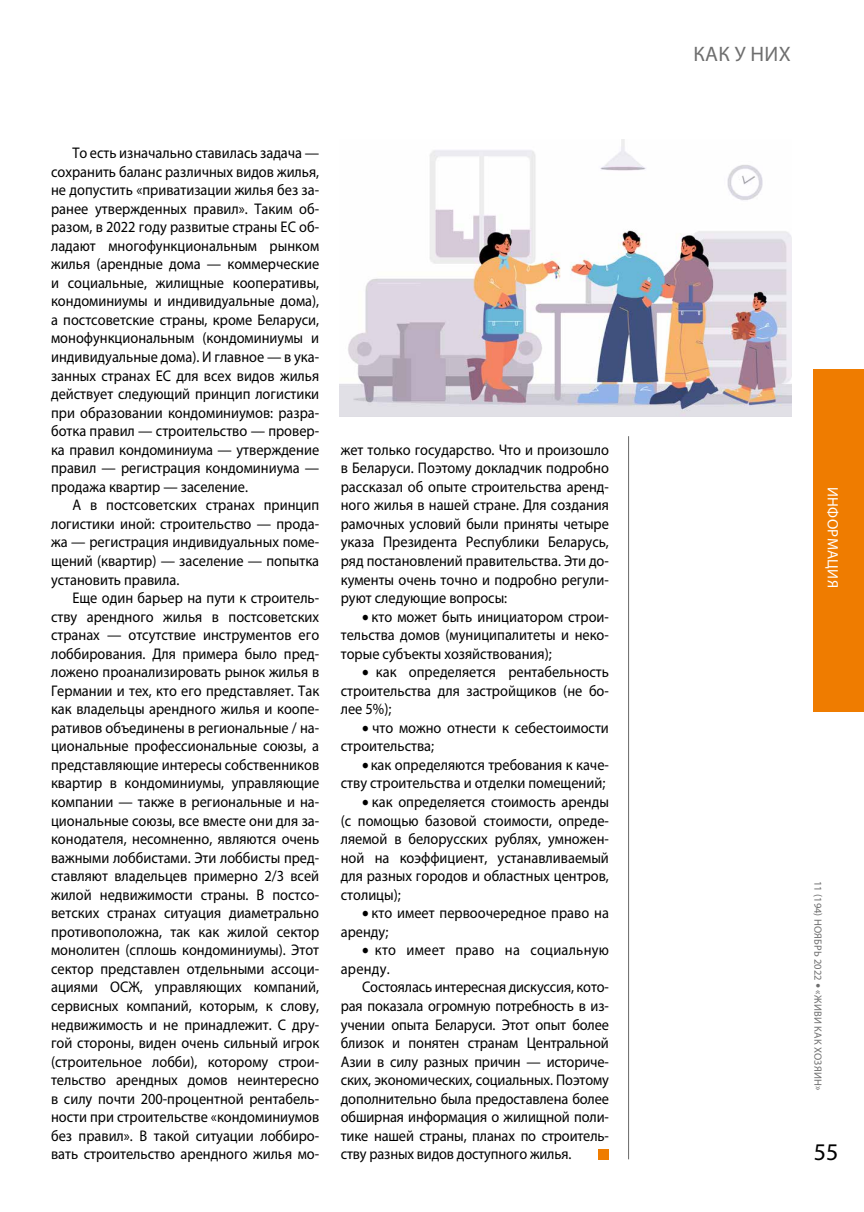
<style>
.page{position:relative;width:864px;height:1212px;background:#fff}
.page>*{position:absolute;margin:0;border:0;box-sizing:border-box;transform-origin:0 0}
.t1{font:24px "Myriad Pro";color:#000}
.t2{font:21px "Myriad Pro";letter-spacing:.02em;color:#6e6e6e}
.t3{font:15.45px/18.6px "Myriad Pro";color:#000;text-align:justify;scale:.93 1}
.t4{font:15px "Myriad Pro";letter-spacing:.02em;color:#fff}
.t5{font:10.5px "Myriad Pro";letter-spacing:.02em;color:#6e6e6e}
.s1{font-family:"Tornado Cyr"}
</style>
<div class="page">
<div style="left:813px;top:369px;width:50px;height:342px;background:#ef7c00"></div>
<hr style="left:628px;top:436px;width:1px;height:723px;background:#000">
<div style="left:598px;top:1149px;width:10px;height:10px;background:#ef7c00"></div>
<img style="left:339px;top:139px;width:451px;height:277px">
<p class="t3" style="left:51px;top:143px;width:290px;text-indent:21px">То есть изначально ставилась задача — сохранить баланс различных видов жилья, не допустить «приватизации жилья без за&shy;ранее утвержденных правил». Таким об&shy;разом, в 2022 году развитые страны ЕС об&shy;ладают многофункциональным рынком жилья (арендные дома — коммерческие и социальные, жилищные кооперативы, кондоминиумы и индивидуальные дома), а постсоветские страны, кроме Беларуси, монофункциональным (кондоминиумы и индивидуальные дома). И главное — в ука&shy;занных странах ЕС для всех видов жилья действует следующий принцип логистики при образовании кондоминиумов: разра&shy;ботка правил — строительство — провер&shy;ка правил кондоминиума — утверждение правил — регистрация кондоминиума — продажа квартир — заселение.</p>
<p class="t3" style="left:51px;top:496px;width:290px;text-indent:21px">А в постсоветских странах принцип логистики иной: строительство — прода&shy;жа — регистрация индивидуальных поме&shy;щений (квартир) — заселение — попытка установить правила.</p>
<p class="t3" style="left:51px;top:588px;width:290px;text-indent:21px">Еще один барьер на пути к строитель&shy;ству арендного жилья в постсоветских странах — отсутствие инструментов его лоббирования. Для примера было пред&shy;ложено проанализировать рынок жилья в Германии и тех, кто его представляет. Так как владельцы арендного жилья и коопе&shy;ративов объединены в региональные / на&shy;циональные профессиональные союзы, а представляющие интересы собственников квартир в кондоминиумы, управляющие компании — также в региональные и на&shy;циональные союзы, все вместе они для за&shy;конодателя, несомненно, являются очень важными лоббистами. Эти лоббисты пред&shy;ставляют владельцев примерно 2/3 всей жилой недвижимости страны. В постсо&shy;ветских странах ситуация диаметрально противоположна, так как жилой сектор монолитен (сплошь кондоминиумы). Этот сектор представлен отдельными ассоци&shy;ациями ОСЖ, управляющих компаний, сервисных компаний, которым, к слову, недвижимость и не принадлежит. С дру&shy;гой стороны, виден очень сильный игрок (строительное лобби), которому строи&shy;тельство арендных домов неинтересно в силу почти 200-процентной рентабель&shy;ности при строительстве «кондоминиумов без правил». В такой ситуации лоббиро&shy;вать строительство арендного жилья мо-</p>
<p class="t3" style="left:340px;top:440px;width:290px">жет только государство. Что и произошло в Беларуси. Поэтому докладчик подробно рассказал об опыте строительства аренд&shy;ного жилья в нашей стране. Для создания рамочных условий были приняты четыре указа Президента Республики Беларусь, ряд постановлений правительства. Эти до&shy;кументы очень точно и подробно регули&shy;руют следующие вопросы:</p>
<p class="t3" style="left:340px;top:607px;width:290px;text-indent:21px">• кто может быть инициатором строи&shy;тельства домов (муниципалитеты и неко&shy;торые субъекты хозяйствования);</p>
<p class="t3" style="left:340px;top:662px;width:290px;text-indent:21px">• как определяется рентабельность строительства для застройщиков (не бо&shy;лее 5%);</p>
<p class="t3" style="left:340px;top:718px;width:290px;text-indent:21px">• что можно отнести к себестоимости строительства;</p>
<p class="t3" style="left:340px;top:755px;width:290px;text-align:right">• как определяются требования к каче&shy;ству строительства и отделки помещений;</p>
<p class="t3" style="left:340px;top:792px;width:290px;text-indent:21px">• как определяется стоимость аренды (с помощью базовой стоимости, опреде&shy;ляемой в белорусских рублях, умножен&shy;ной на коэффициент, устанавливаемый для разных городов и областных центров, столицы);</p>
<p class="t3" style="left:340px;top:903px;width:290px;text-indent:21px">• кто имеет первоочередное право на аренду;</p>
<p class="t3" style="left:340px;top:941px;width:290px;text-indent:21px">• кто имеет право на социальную аренду.</p>
<p class="t3" style="left:340px;top:978px;width:290px;text-indent:21px">Состоялась интересная дискуссия, кото&shy;рая показала огромную потребность в из&shy;учении опыта Беларуси. Этот опыт более близок и понятен странам Центральной Азии в силу разных причин — историче&shy;ских, экономических, социальных. Поэтому дополнительно была предоставлена более обширная информация о жилищной поли&shy;тике нашей страны, планах по строитель&shy;ству разных видов доступного жилья.</p>
<h2 class="t2" style="left:693px;top:41px;width:99px">КАК У НИХ</h2>
<p class="t4" style="left:841px;top:487px;width:102px;rotate:90deg">ИНФОРМАЦИЯ</p>
<p class="t5" style="left:824px;top:881px;width:211px;rotate:90deg">11 (194) НОЯБРЬ 2022 <span class="s1">•</span> «ЖИВИ КАК ХОЗЯИН»</p>
<h1 class="t1" style="left:813px;top:1137px;width:26px">55</h1>
</div>
